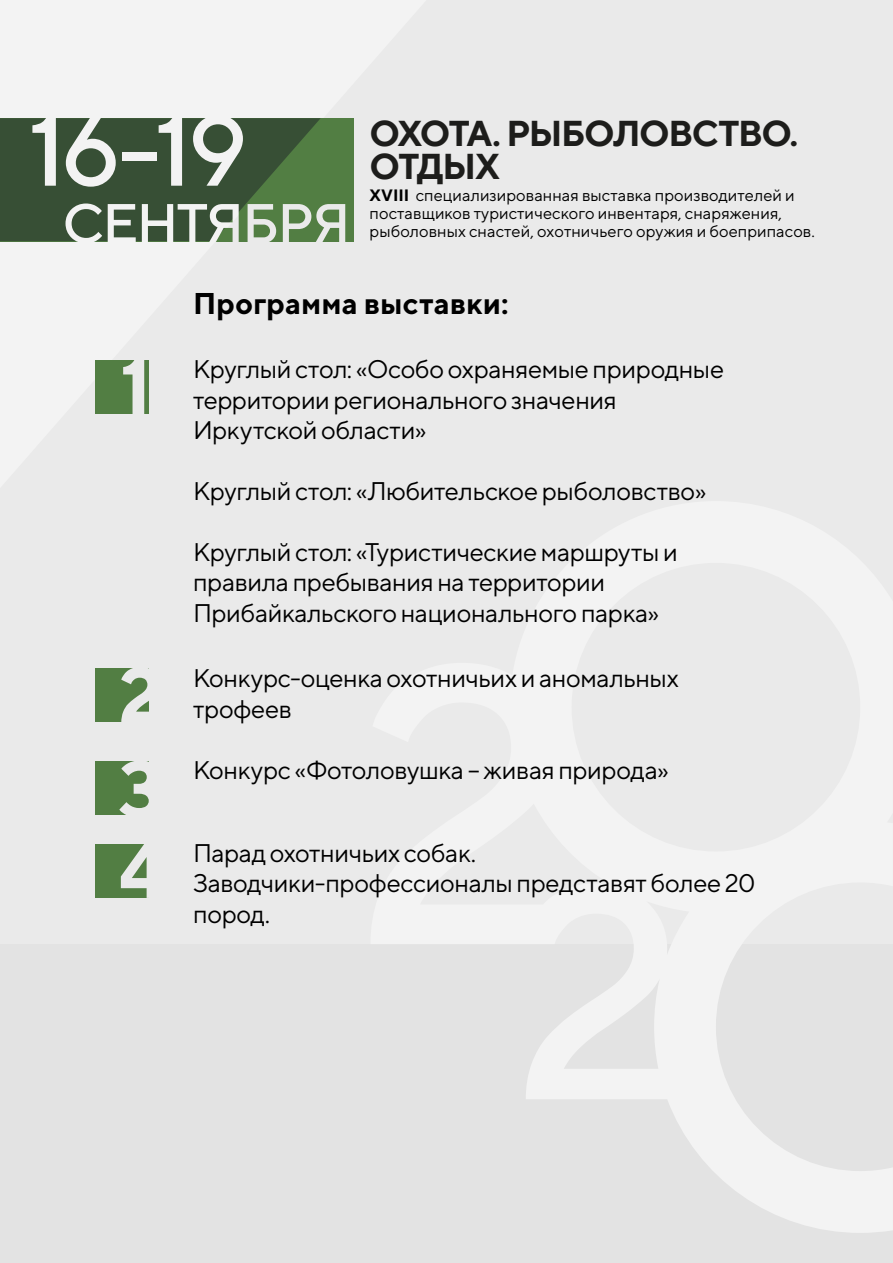
<style>
.page{position:relative;width:893px;height:1263px;background:#fff}
.page>*{position:absolute;margin:0;border:0;box-sizing:border-box;transform-origin:0 0}
.t1{font:700 79.5px "TT Norms";color:#eaeaea}
.t2{font:700 78px "TT Norms";color:#eaeaea}
.t3{font:700 36px/33px "TT Norms";letter-spacing:-.04em;color:#1d1d1b}
.t4{font:700 30px "TT Norms";letter-spacing:.01em;color:#000}
.t5{font:25.5px/30.6px "TT Norms";letter-spacing:-.02em;color:#000}
.t6{font:16.5px/18px "TT Norms";color:#000}
.s1{font-weight:700}
</style>
<div class="page">
<div style="left:2px;top:0;width:891px;height:1263px;background:#eaeaea"></div>
<div style="left:0;top:944px;width:893px;height:319px;background:#e3e3e3"></div>
<svg style="left:526px;top:944px;width:367px;height:289px"></svg>
<svg style="left:0;top:0;width:354px;height:488px;fill:#f3f3f3"></svg>
<div style="left:0;top:118px;width:354px;height:123px;background:#527e43"></div>
<svg style="left:0;top:118px;width:321px;height:123px;background:#637860"></svg>
<div style="left:95px;top:360px;width:54px;height:54px;background:#527e43"></div>
<div style="left:95px;top:668px;width:54px;height:54px;background:#527e43"></div>
<div style="left:95px;top:761px;width:54px;height:54px;background:#527e43"></div>
<div style="left:95px;top:844px;width:54px;height:54px;background:#527e43"></div>
<h2 class="t2" style="left:120px;top:338px;width:33px">1</h2>
<h2 class="t2" style="left:119px;top:646px;width:47px">2</h2>
<h1 class="t1" style="left:119px;top:739px;width:47px">3</h1>
<h2 class="t2" style="left:119px;top:821px;width:49px">4</h2>
<h3 class="t3" style="left:370px;top:116px;width:430px">ОХОТА. РЫБОЛОВСТВО.<br>ОТДЫХ</h3>
<p class="t6" style="left:370px;top:186px;width:447px"><span class="s1">XVIII</span> специализированная выставка производителей и поставщиков туристического инвентаря, снаряжения, рыболовных снастей, охотничьего оружия и боеприпасов.</p>
<p class="t4" style="left:193px;top:285px;width:317px">Программа выставки:</p>
<p class="t5" style="left:193px;top:353px;width:533px">Круглый стол: «Особо охраняемые природные территории регионального значения<br>Иркутской области»</p>
<p class="t5" style="left:193px;top:475px;width:515px">Круглый стол: «Любительское рыболовство»</p>
<p class="t5" style="left:193px;top:536px;width:486px">Круглый стол: «Туристические маршруты и правила пребывания на территории<br>Прибайкальского национального парка»</p>
<p class="t5" style="left:193px;top:663px;width:487px">Конкурс-оценка охотничьих и аномальных трофеев</p>
<p class="t5" style="left:193px;top:754px;width:477px">Конкурс «Фотоловушка – живая природа»</p>
<p class="t5" style="left:193px;top:837px;width:564px">Парад охотничьих собак.<br>Заводчики-профессионалы представят более 20 пород.</p>
</div>
